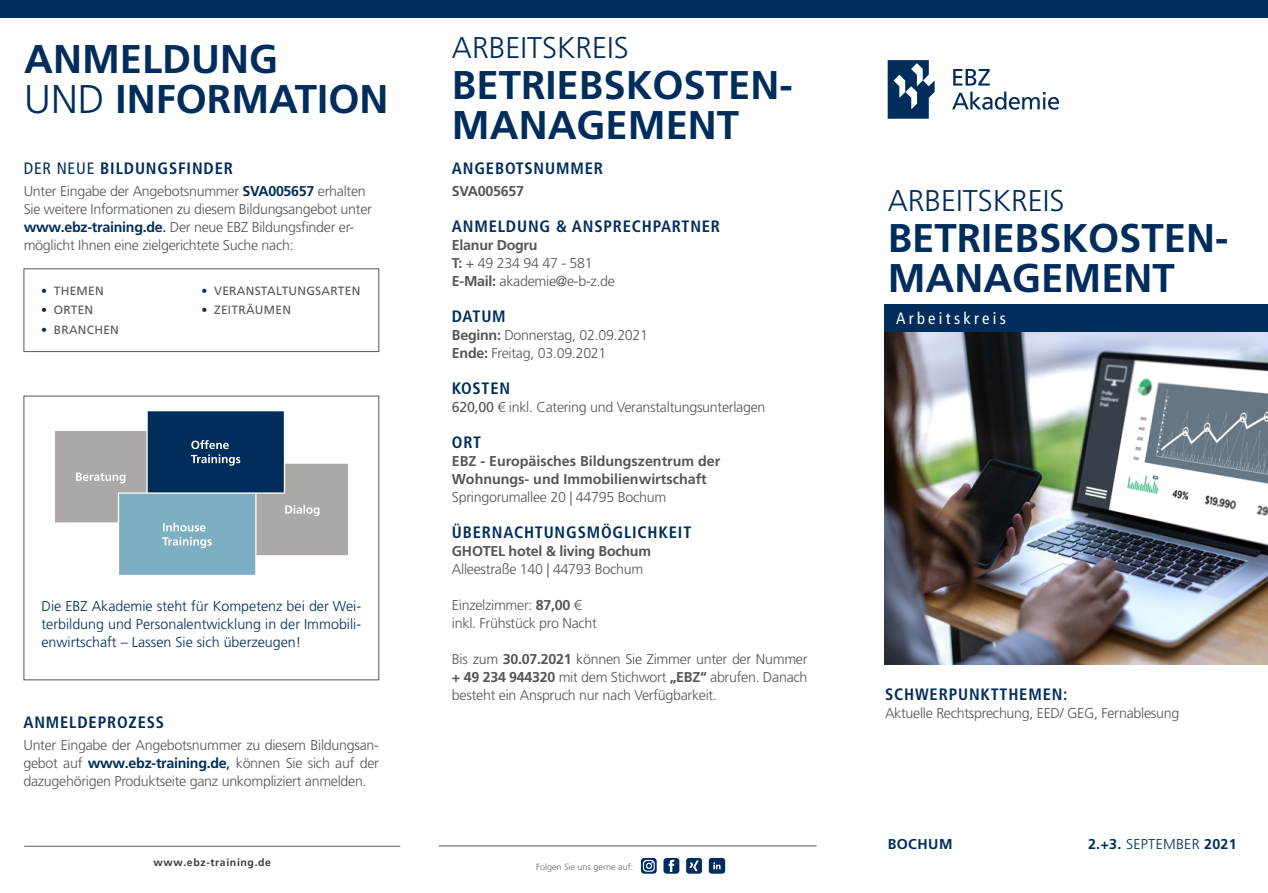
<style>
.page{position:relative;width:1268px;height:893px;background:#fff}
.page>*{position:absolute;margin:0;border:0;box-sizing:border-box;transform-origin:0 0}
.t1{font:700 40.05px/40.5px "Frutiger LT Pro";color:#002d5c}
.t2{font:300 30px "Frutiger LT Std";color:#002d5c}
.t3{font:700 condensed 16.5px "Frutiger LT Std";letter-spacing:.05em;color:#002d5c}
.t4{font:condensed 16.5px "Frutiger LT Std";letter-spacing:.2em;color:#fff}
.t5{font:300 14.25px/18px "Frutiger LT Std";letter-spacing:-.02em;color:#565655}
.t6{font:300 14.25px/18px "Frutiger LT Std";color:#002d5c;text-align:justify}
.t7{font:700 14.25px/18px "Frutiger LT Pro";color:#565655}
.t8{font:700 14.25px "Frutiger LT Pro";letter-spacing:-.02em;color:#565655}
.t9{font:700 14.25px "Frutiger LT Pro";letter-spacing:.03em;color:#002d5c}
.t10{font:12px "Frutiger LT Std";letter-spacing:.02em;color:#565655}
.t11{font:700 10.5px "Frutiger LT Pro";letter-spacing:.06em;color:#3d3d3b}
.t12{font:300 9px "Frutiger LT Std";color:#646462}
.s1{font-family:"Frutiger LT Std";font-weight:300}
.s2{font-weight:400}
.s3{font-family:"Frutiger LT Pro";font-weight:700;color:#002d5c}
.s4{font-weight:400;color:#002d5c}
.s5{color:#002d5c}
.s6{font-family:"Frutiger LT Pro";font-weight:700}
</style>
<div class="page">
<div style="left:24px;top:269px;width:355px;height:83px;border:1px solid #565655"></div>
<svg style="left:887px;top:60px;width:47px;height:59px"></svg>
<svg style="left:952px;top:92px;width:106px;height:18px"></svg>
<svg style="left:953px;top:69px;width:36px;height:17px"></svg>
<svg style="left:55px;top:411px;width:293px;height:164px"></svg>
<hr style="left:24px;top:846px;width:376px;height:1px;background:#565655">
<hr style="left:439px;top:846px;width:377px;height:1px;background:#565655">
<svg style="left:641px;top:858px;width:15px;height:16px"></svg>
<svg style="left:663px;top:858px;width:16px;height:16px"></svg>
<svg style="left:686px;top:858px;width:16px;height:16px"></svg>
<svg style="left:708px;top:858px;width:17px;height:16px"></svg>
<div style="left:0;top:0;width:1267px;height:17px;background:#002d5c"></div>
<img style="left:884px;top:331px;width:383px;height:333px">
<div style="left:884px;top:304px;width:383px;height:27px;background:#002d5c"></div>
<h1 class="t1" style="left:24px;top:39px;width:365px">ANMELDUNG<br><span class="s1">UND</span> INFORMATION</h1>
<p class="t3" style="left:24px;top:158px;width:211px"><span class="s2">DER NEUE</span> BILDUNGSFINDER</p>
<p class="t5" style="left:24px;top:182px;width:350px">Unter Eingabe der Angebotsnummer <span class="s3">SVA005657</span> erhalten Sie weitere Informationen zu diesem Bildungsangebot unter <span class="s3">www.ebz-training.de</span><span class="s4">.</span> Der neue EBZ Bildungsfinder er&shy;möglicht Ihnen eine zielgerichtete Suche nach:</p>
<p class="t10" style="left:41px;top:284px;width:64px"><span class="s5">•</span> THEMEN</p>
<p class="t10" style="left:41px;top:303px;width:54px"><span class="s5">•</span> ORTEN</p>
<p class="t10" style="left:41px;top:322px;width:79px"><span class="s5">•</span> BRANCHEN</p>
<p class="t10" style="left:201px;top:284px;width:160px"><span class="s5">•</span> VERANSTALTUNGSARTEN</p>
<p class="t10" style="left:201px;top:303px;width:91px"><span class="s5">•</span> ZEITRÄUMEN</p>
<p class="t6" style="left:41px;top:597px;width:321px">Die EBZ Akademie steht für Kompetenz bei der Wei&shy;terbildung und Personalentwicklung in der Immobili&shy;enwirtschaft – Lassen Sie sich überzeugen!</p>
<p class="t3" style="left:23px;top:712px;width:142px">ANMELDEPROZESS</p>
<p class="t5" style="left:23px;top:736px;width:357px;text-align:justify">Unter Eingabe der Angebotsnummer zu diesem Bildungsan&shy;gebot auf <span class="s3">www.ebz-training.de</span><span class="s4">,</span> können Sie sich auf der dazugehörigen Produktseite ganz unkompliziert anmelden.</p>
<p class="t11" style="left:153px;top:856px;width:119px">www.ebz-training.de</p>
<h2 class="t2" style="left:452px;top:31px;width:178px">ARBEITSKREIS</h2>
<h1 class="t1" style="left:452px;top:65px;width:342px">BETRIEBSKOSTEN-<br>MANAGEMENT</h1>
<p class="t3" style="left:452px;top:158px;width:152px">ANGEBOTSNUMMER</p>
<p class="t8" style="left:452px;top:183px;width:73px">SVA005657</p>
<p class="t3" style="left:452px;top:217px;width:269px">ANMELDUNG &amp; ANSPRECHPARTNER</p>
<p class="t8" style="left:452px;top:237px;width:87px">Elanur Dogru</p>
<p class="t5" style="left:452px;top:254px;width:164px"><span class="s6">T:</span> + 49 234 94 47 - 581<br><span class="s6">E-Mail:</span> akademie@e-b-z.de</p>
<p class="t3" style="left:452px;top:307px;width:55px">DATUM</p>
<p class="t5" style="left:452px;top:326px;width:198px"><span class="s6">Beginn:</span> Donnerstag, 02.09.2021<br><span class="s6">Ende:</span> Freitag, 03.09.2021</p>
<p class="t3" style="left:452px;top:379px;width:60px">KOSTEN</p>
<p class="t5" style="left:452px;top:398px;width:315px"><span class="s2">620,00</span> € inkl. Catering und Veranstaltungsunterlagen</p>
<p class="t3" style="left:452px;top:433px;width:31px">ORT</p>
<p class="t7" style="left:452px;top:452px;width:270px">EBZ - Europäisches Bildungszentrum der<br>Wohnungs- und Immobilienwirtschaft</p>
<p class="t5" style="left:452px;top:488px;width:216px">Springorumallee 20 | 44795 Bochum</p>
<p class="t3" style="left:452px;top:523px;width:241px">ÜBERNACHTUNGSMÖGLICHKEIT</p>
<p class="t8" style="left:452px;top:543px;width:200px">GHOTEL hotel &amp; living Bochum</p>
<p class="t5" style="left:452px;top:560px;width:193px">Alleestraße 140 | 44793 Bochum</p>
<p class="t5" style="left:452px;top:596px;width:146px">Einzelzimmer: <span class="s6">87,00</span> € inkl. Frühstück pro Nacht</p>
<p class="t5" style="left:452px;top:650px;width:357px;text-align:justify">Bis zum <span class="s6">30.07.2021</span> können Sie Zimmer unter der Nummer <span class="s6">+ 49 234 944320</span> mit dem Stichwort <span class="s6">„EBZ“</span> abrufen. Danach besteht ein Anspruch nur nach Verfügbarkeit.</p>
<p class="t12" style="left:536px;top:862px;width:99px">Folgen Sie uns gerne auf:</p>
<h2 class="t2" style="left:887px;top:184px;width:178px">ARBEITSKREIS</h2>
<h1 class="t1" style="left:887px;top:218px;width:342px">BETRIEBSKOSTEN-<br>MANAGEMENT</h1>
<p class="t4" style="left:895px;top:309px;width:111px">Arbeitskreis</p>
<p class="t3" style="left:884px;top:685px;width:184px">SCHWERPUNKTTHEMEN:</p>
<p class="t5" style="left:884px;top:705px;width:296px">Aktuelle Rechtsprechung, EED/ GEG, Fernablesung</p>
<p class="t9" style="left:887px;top:836px;width:66px">BOCHUM</p>
<p class="t9" style="left:1087px;top:836px;width:150px">2.+3. <span class="s1">SEPTEMBER</span> 2021</p>
</div>
